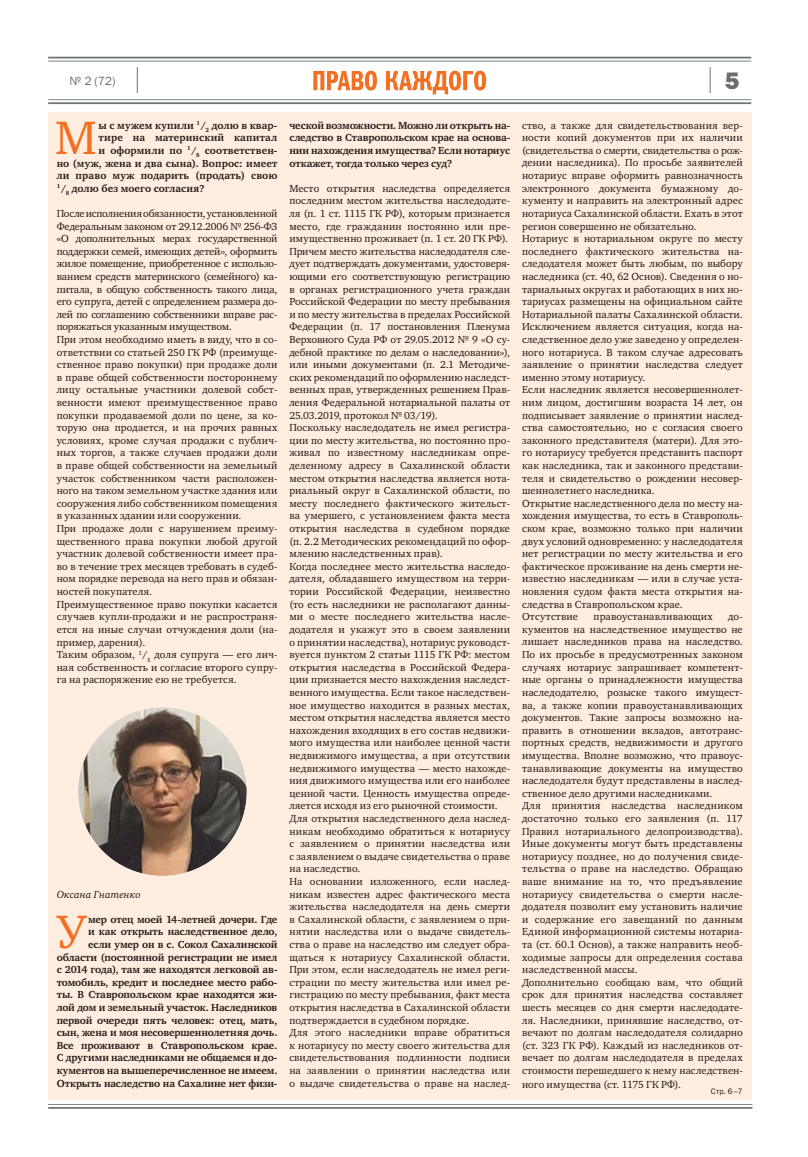
<style>
.page{position:relative;width:808px;height:1157px;background:#fff}
.page>*{position:absolute;margin:0;border:0;box-sizing:border-box;transform-origin:0 0}
.t1{font:48.1px "Charter ITC";color:#f36f21}
.t2{font:24px "Franklin Gothic Heavy ITC";color:#6d6e70}
.t3{font:12px "Franklin Gothic Book ITC";color:#6d6e70}
.t4{font:10.5px/12.6px "Charter ITC";letter-spacing:.01em;color:#221917}
.t5{font:700 10.5px/12.6px "Charter ITC";color:#221917;text-align:right}
.t6{font:700 10.5px "Charter ITC";letter-spacing:.02em;color:#221917}
.t7{font:italic 10.5px "Charter ITC";letter-spacing:.01em;color:#221917}
.t8{font:8px "Franklin Gothic Book ITC";color:#221917}
</style>
<div class="page">
<svg style="left:48px;top:1104px;width:704px;height:4px"></svg>
<svg style="left:48px;top:57px;width:703px;height:47px"></svg>
<div style="left:48px;top:112px;width:703px;height:988px;background:#ffeddf"></div>
<img style="left:78px;top:707px;width:169px;height:169px">
<p class="t3" style="left:69px;top:76px;width:48px">№ 2 (72)</p>
<h2 class="t2" style="left:725px;top:72px;width:16px">5</h2>
<h1 class="t1" style="left:55px;top:120px;width:43px">М</h1>
<p class="t6" style="left:99px;top:120px;width:180px">ы с мужем купили <sup>1</sup>/<sub>2</sub> долю в квар-</p>
<p class="t5" style="left:289px;top:119px;width:222px;text-align:justify">ческой возможности. Можно ли открыть на&shy;следство в Ставропольском крае на основа&shy;нии нахождения имущества? Если нотариус откажет, тогда только через суд?</p>
<p class="t4" style="left:289px;top:183px;width:222px">Место открытия наследства определяется последним местом жительства наследодате&shy;ля (п. 1 ст. 1115 ГК РФ), которым признается место, где гражданин постоянно или пре&shy;имущественно проживает (п. 1 ст. 20 ГК РФ).<br>Причем место жительства наследодателя сле&shy;дует подтверждать документами, удостоверя&shy;ющими его соответствующую регистрацию в органах регистрационного учета граждан Российской Федерации по месту пребывания и по месту жительства в пределах Российской Федерации (п. 17 постановления Пленума Верховного Суда РФ от 29.05.2012 № 9 «О су&shy;дебной практике по делам о наследовании»), или иными документами (п. 2.1 Методиче&shy;ских рекомендаций по оформлению наследст&shy;венных прав, утвержденных решением Прав&shy;ления Федеральной нотариальной палаты от 25.03.2019, протокол № 03/19).<br>Поскольку наследодатель не имел регистра&shy;ции по месту жительства, но постоянно про&shy;живал по известному наследникам опре&shy;деленному адресу в Сахалинской области местом открытия наследства является нота&shy;риальный округ в Сахалинской области, по месту последнего фактического жительст&shy;ва умершего, с установлением факта места открытия наследства в судебном порядке (п. 2.2 Методических рекомендаций по офор&shy;млению наследственных прав).<br>Когда последнее место жительства наследо&shy;дателя, обладавшего имуществом на терри&shy;тории Российской Федерации, неизвестно (то есть наследники не располагают данны&shy;ми о месте последнего жительства насле&shy;додателя и укажут это в своем заявлении о принятии наследства), нотариус руководст&shy;вуется пунктом 2 статьи 1115 ГК РФ: местом открытия наследства в Российской Федера&shy;ции признается место нахождения наследст&shy;венного имущества. Если такое наследствен&shy;ное имущество находится в разных местах, местом открытия наследства является место нахождения входящих в его состав недвижи&shy;мого имущества или наиболее ценной части недвижимого имущества, а при отсутствии недвижимого имущества — место нахожде&shy;ния движимого имущества или его наиболее ценной части. Ценность имущества опреде&shy;ляется исходя из его рыночной стоимости.<br>Для открытия наследственного дела наслед&shy;никам необходимо обратиться к нотариусу с заявлением о принятии наследства или с заявлением о выдаче свидетельства о праве на наследство.<br>На основании изложенного, если наслед&shy;никам известен адрес фактического места жительства наследодателя на день смерти в Сахалинской области, с заявлением о при&shy;нятии наследства или о выдаче свидетель&shy;ства о праве на наследство им следует обра&shy;щаться к нотариусу Сахалинской области.<br>При этом, если наследодатель не имел реги&shy;страции по месту жительства или имел ре&shy;гистрацию по месту пребывания, факт места открытия наследства в Сахалинской области подтверждается в судебном порядке.<br>Для этого наследники вправе обратиться к нотариусу по месту своего жительства для свидетельствования подлинности подписи на заявлении о принятии наследства или о выдаче свидетельства о праве на наслед-</p>
<p class="t4" style="left:522px;top:120px;width:222px">ство, а также для свидетельствования вер&shy;ности копий документов при их наличии (свидетельства о смерти, свидетельства о рож&shy;дении наследника). По просьбе заявителей нотариус вправе оформить равнозначность электронного документа бумажному до&shy;кументу и направить на электронный адрес нотариуса Сахалинской области. Ехать в этот регион совершенно не обязательно.<br>Нотариус в нотариальном округе по месту последнего фактического жительства на&shy;следодателя может быть любым, по выбору наследника (ст. 40, 62 Основ). Сведения о но&shy;тариальных округах и работающих в них но&shy;тариусах размещены на официальном сайте Нотариальной палаты Сахалинской области.<br>Исключением является ситуация, когда на&shy;следственное дело уже заведено у определен&shy;ного нотариуса. В таком случае адресовать заявление о принятии наследства следует именно этому нотариусу.<br>Если наследник является несовершеннолет&shy;ним лицом, достигшим возраста 14 лет, он подписывает заявление о принятии наслед&shy;ства самостоятельно, но с согласия своего законного представителя (матери). Для это&shy;го нотариусу требуется представить паспорт как наследника, так и законного представи&shy;теля и свидетельство о рождении несовер&shy;шеннолетнего наследника.<br>Открытие наследственного дела по месту на&shy;хождения имущества, то есть в Ставрополь&shy;ском крае, возможно только при наличии двух условий одновременно: у наследодателя нет регистрации по месту жительства и его фактическое проживание на день смерти не&shy;известно наследникам — или в случае уста&shy;новления судом факта места открытия на&shy;следства в Ставропольском крае.<br>Отсутствие</p>
<p class="t6" style="left:99px;top:133px;width:180px">тире на материнский капитал</p>
<p class="t5" style="left:99px;top:144px;width:180px">и оформили по <sup>1</sup>/<sub>8</sub> соответствен-</p>
<p class="t5" style="left:57px;top:157px;width:222px">но (муж, жена и два сына). Вопрос: имеет</p>
<p class="t5" style="left:57px;top:170px;width:222px">ли право муж подарить (продать) свою</p>
<p class="t5" style="left:57px;top:182px;width:149px"><sup>1</sup>/<sub>8</sub> долю без моего согласия?</p>
<p class="t4" style="left:57px;top:208px;width:222px">После исполнения обязанности, установленной Федеральным законом от 29.12.2006 № 256-ФЗ «О дополнительных мерах государственной поддержки семей, имеющих детей», оформить жилое помещение, приобретенное с использо&shy;ванием средств материнского (семейного) ка&shy;питала, в общую собственность такого лица, его супруга, детей с определением размера до&shy;лей по соглашению собственники вправе рас&shy;поряжаться указанным имуществом.<br>При этом необходимо иметь в виду, что в со&shy;ответствии со статьей 250 ГК РФ (преимуще&shy;ственное право покупки) при продаже доли в праве общей собственности постороннему лицу остальные участники долевой собст&shy;венности имеют преимущественное право покупки продаваемой доли по цене, за ко&shy;торую она продается, и на прочих равных условиях, кроме случая продажи с публич&shy;ных торгов, а также случаев продажи доли в праве общей собственности на земельный участок собственником части расположен&shy;ного на таком земельном участке здания или сооружения либо собственником помещения в указанных здании или сооружении.<br>При продаже доли с нарушением преиму&shy;щественного права покупки любой другой участник долевой собственности имеет пра&shy;во в течение трех месяцев требовать в судеб&shy;ном порядке перевода на него прав и обязан&shy;ностей покупателя.<br>Преимущественное право покупки касается случаев купли-продажи и не распространя&shy;ется на иные случаи отчуждения доли (на&shy;пример, дарения).<br>Таким образом, <sup>1</sup>/<sub>8</sub> доля супруга — его лич&shy;ная собственность и согласие второго супру&shy;га на распоряжение ею не требуется.</p>
<p class="t4" style="left:522px;top:611px;width:222px;text-indent:206px">до&shy;кументов на наследственное имущество не лишает наследников права на наследство.<br>По их просьбе в предусмотренных законом случаях нотариус запрашивает компетент&shy;ные органы о принадлежности имущества наследодателю, розыске такого имущест&shy;ва, а также копии правоустанавливающих документов. Такие запросы возможно на&shy;править в отношении вкладов, автотранс&shy;портных средств, недвижимости и другого имущества. Вполне возможно, что правоус&shy;танавливающие документы на имущество наследодателя будут представлены в наслед&shy;ственное дело другими наследниками.<br>Для принятия наследства наследником достаточно только его заявления (п. 117<br>Правил нотариального делопроизводства).<br>Иные документы могут быть представлены нотариусу позднее, но до получения свиде&shy;тельства о праве на наследство. Обращаю ваше внимание на то, что предъявление нотариусу свидетельства о смерти насле&shy;додателя позволит ему установить наличие и содержание его завещаний по данным Единой информационной системы нотариа&shy;та (ст. 60.1 Основ), а также направить необ&shy;ходимые запросы для определения состава наследственной массы.<br>Дополнительно сообщаю вам, что общий срок для принятия наследства составляет шесть месяцев со дня смерти наследодате&shy;ля. Наследники, принявшие наследство, от&shy;вечают по долгам наследодателя солидарно (ст. 323 ГК РФ). Каждый из наследников от&shy;вечает по долгам наследодателя в пределах стоимости перешедшего к нему наследствен-</p>
<p class="t4" style="left:522px;top:1079px;width:160px">ного имущества (ст. 1175 ГК РФ).</p>
<p class="t8" style="left:711px;top:1088px;width:33px">Стр. 6–7</p>
<p class="t4" style="left:593px;top:611px;width:121px">правоустанавливающих</p>
<p class="t7" style="left:57px;top:890px;width:86px">Оксана Гнатенко</p>
<h1 class="t1" style="left:57px;top:913px;width:31px">У</h1>
<p class="t5" style="left:57px;top:913px;width:222px">мер отец моей 14-летней дочери. Где<br>и как открыть наследственное дело,<br>если умер он в с. Сокол Сахалинской области (постоянной регистрации не имел с 2014 года), там же находятся легковой ав&shy;томобиль, кредит и последнее место рабо&shy;ты. В Ставропольском крае находятся жи&shy;лой дом и земельный участок. Наследников первой очереди пять человек: отец, мать, сын, жена и моя несовершеннолетняя дочь.<br>Все проживают в Ставропольском крае.<br>С другими наследниками не общаемся и до&shy;кументов на вышеперечисленное не имеем.<br>Открыть наследство на Сахалине нет физи-</p>
</div>
